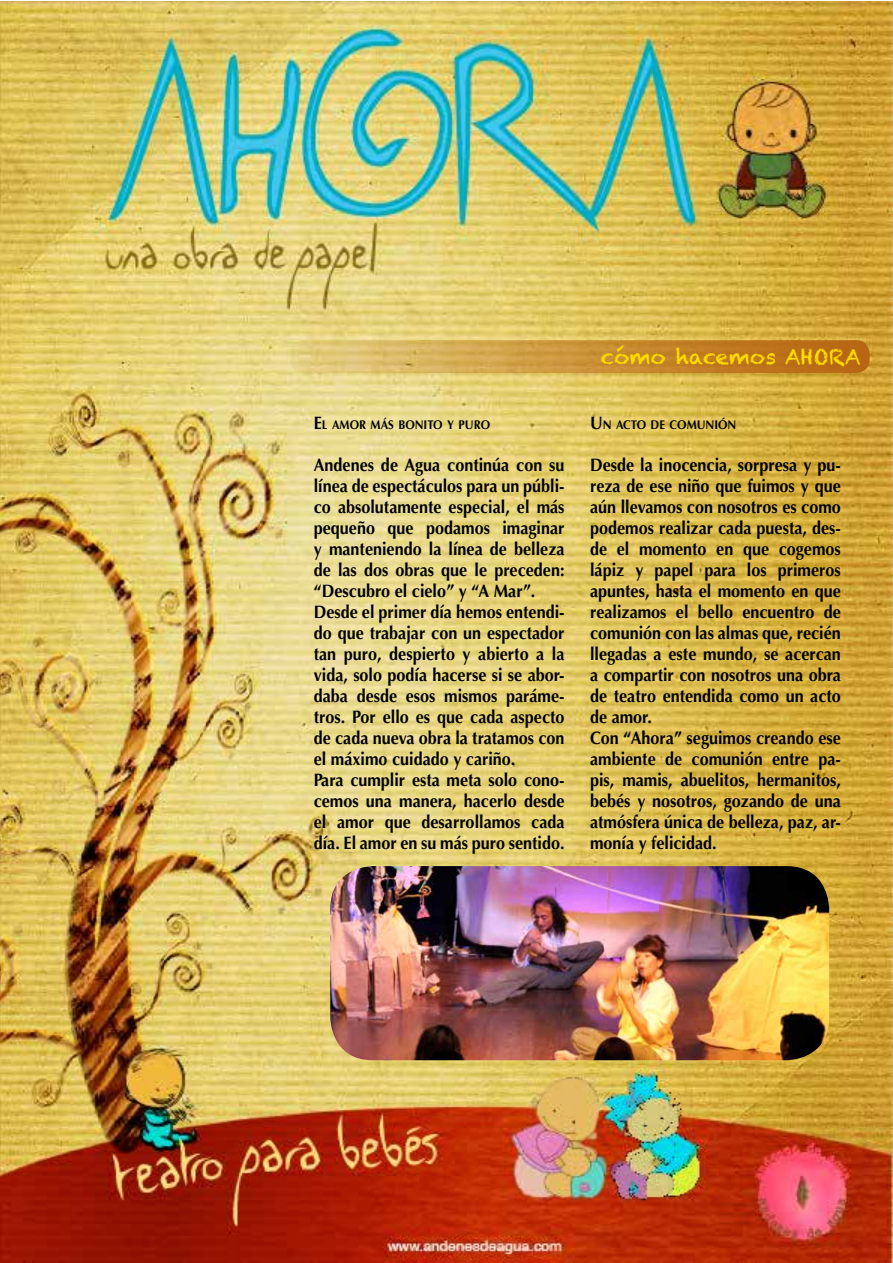
<style>
.page{position:relative;width:893px;height:1263px;background:#fff}
.page>*{position:absolute;margin:0;border:0;box-sizing:border-box;transform-origin:0 0}
.t1{font:21px "Chalkduster";color:#fd0}
.t2{font:700 18px/21px "Optima";color:#000;scale:.9 1}
.t3{font:700 12.6px "Optima";color:#000;scale:.9 1}
.s1{font-size:18px}
</style>
<div class="page">
<img style="left:0;top:1px;width:893px;height:1261px">
<svg style="left:290px;top:340px;width:580px;height:33px;background:#cc9740"></svg>
<img style="left:330px;top:866px;width:499px;height:194px">
<p class="t3" style="left:314px;top:418px;width:197px"><span class="s1">E</span>L AMOR MÁS BONITO Y PURO</p>
<p class="t2" style="left:314px;top:455px;width:280px">Andenes de Agua continúa con su línea de espectáculos para un públi&shy;co absolutamente especial, el más pequeño que podamos imaginar y manteniendo la línea de belleza de las dos obras que le preceden: “Descubro el cielo” y “A Mar”.<br>Desde el primer día hemos entendi&shy;do que trabajar con un espectador tan puro, despierto y abierto a la vida, solo podía hacerse si se abor&shy;daba desde esos mismos paráme&shy;tros. Por ello es que cada aspecto de cada nueva obra la tratamos con el máximo cuidado y cariño.<br>Para cumplir esta meta solo cono&shy;cemos una manera, hacerlo desde el amor que desarrollamos cada día. El amor en su más puro sentido.</p>
<p class="t1" style="left:601px;top:344px;width:261px">cómo hacemos AHORA</p>
<p class="t3" style="left:590px;top:418px;width:164px"><span class="s1">U</span> N ACTO DE COMUNIÓN</p>
<p class="t2" style="left:590px;top:455px;width:280px">Desde la inocencia, sorpresa y pu&shy;reza de ese niño que fuimos y que aún llevamos con nosotros es como podemos realizar cada puesta, des&shy;de el momento en que cogemos lápiz y papel para los primeros apuntes, hasta el momento en que realizamos el bello encuentro de comunión con las almas que, recién llegadas a este mundo, se acercan a compartir con nosotros una obra de teatro entendida como un acto de amor.<br>Con “Ahora” seguimos creando ese ambiente de comunión entre pa&shy;pis, mamis, abuelitos, hermanitos, bebés y nosotros, gozando de una atmósfera única de belleza, paz, ar&shy;monía y felicidad.</p>
</div>
